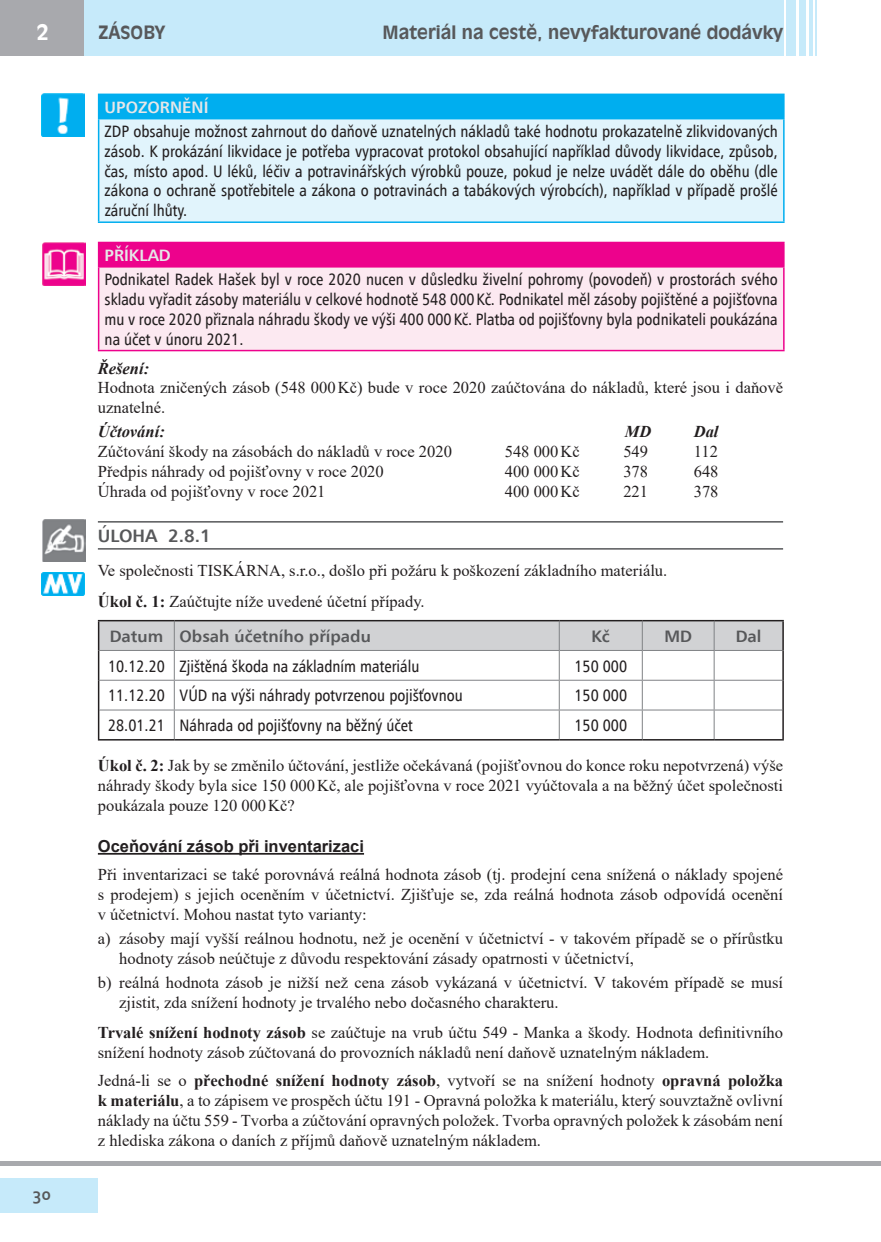
<style>
.page{position:relative;width:881px;height:1242px;background:#fff}
.page>*{position:absolute;margin:0;border:0;box-sizing:border-box;transform-origin:0 0}
.t1{font:700 21px "Incised 901 AT";color:#fff}
.t2{font:700 18px "Incised 901 AT";color:#57585a}
.t3{font:18px "Humanist 777 AT Bold B";color:#57585a}
.t4{font:700 18px "Corbel";color:#57585a}
.t5{font:16.5px/19.8px "Times New Roman";color:#231f20}
.t6{font:16.5px/19.8px "Humanist 777 AT Roman Condensed B";color:#231f20;text-align:justify}
.t7{font:16.5px "Humanist 777 AT Bold B";color:#57585a}
.t8{font:700 16.5px "Arial";color:#231f20}
.t9{font:italic 700 16.5px "Times New Roman";color:#231f20}
.t10{font:16.5px "Humanist 777 AT Bold B";color:#e6e7e9}
.s1{font-weight:700}
</style>
<div class="page">
<div style="left:0;top:1178px;width:98px;height:34px;background:#c6eafa"></div>
<div style="left:0;top:0;width:98px;height:55px;background:#a8a9ad"></div>
<div style="left:84px;top:0;width:698px;height:55px;background:#c6eafa"></div>
<hr style="left:0;top:1161px;width:880px;height:4px;background:#a8a9ad">
<div style="left:786px;top:0;width:9px;height:55px;background:#c6eafa"></div>
<div style="left:798px;top:0;width:7px;height:55px;background:#c6eafa"></div>
<hr style="left:808px;top:0;width:3px;height:55px;background:#c6eafa">
<hr style="left:814px;top:0;width:2px;height:55px;background:#c6eafa">
<hr style="left:98px;top:521px;width:684px;height:1px;background:#57585a">
<hr style="left:98px;top:548px;width:684px;height:1px;background:#57585a">
<hr style="left:98px;top:853px;width:266px;height:1px;background:#231f20">
<div style="left:99px;top:94px;width:684px;height:25px;background:#00aeef"></div>
<div style="left:99px;top:119px;width:684px;height:103px;background:#e1f4fc"></div>
<hr style="left:98px;top:94px;width:686px;height:1px;background:#00aeef">
<svg style="left:98px;top:95px;width:1px;height:23px"></svg>
<hr style="left:782px;top:95px;width:2px;height:23px;background:#00aeef">
<hr style="left:98px;top:118px;width:686px;height:1px;background:#00aeef">
<hr style="left:98px;top:119px;width:1px;height:102px;background:#00aeef">
<hr style="left:782px;top:119px;width:2px;height:102px;background:#00aeef">
<hr style="left:98px;top:221px;width:686px;height:2px;background:#00aeef">
<div style="left:99px;top:242px;width:684px;height:25px;background:#ed028c"></div>
<div style="left:99px;top:267px;width:684px;height:83px;background:#fce9f1"></div>
<hr style="left:98px;top:242px;width:686px;height:1px;background:#ed028c">
<svg style="left:98px;top:243px;width:1px;height:23px"></svg>
<hr style="left:782px;top:243px;width:2px;height:23px;background:#ed028c">
<hr style="left:98px;top:266px;width:686px;height:1px;background:#ed028c">
<hr style="left:98px;top:267px;width:1px;height:83px;background:#ed028c">
<hr style="left:782px;top:267px;width:2px;height:83px;background:#ed028c">
<hr style="left:98px;top:350px;width:686px;height:1px;background:#ed028c">
<hr style="left:98px;top:739px;width:76px;height:1px;background:#231f20">
<hr style="left:174px;top:739px;width:385px;height:1px;background:#231f20">
<hr style="left:559px;top:739px;width:83px;height:1px;background:#231f20">
<hr style="left:642px;top:739px;width:71px;height:1px;background:#231f20">
<svg style="left:98px;top:620px;width:685px;height:119px"></svg>
<hr style="left:713px;top:739px;width:70px;height:1px;background:#231f20">
<img style="left:41px;top:94px;width:43px;height:42px">
<img style="left:43px;top:243px;width:42px;height:42px">
<img style="left:43px;top:519px;width:42px;height:43px">
<img style="left:41px;top:572px;width:43px;height:24px">
<p class="t1" style="left:36px;top:19px;width:14px">2</p>
<p class="t2" style="left:98px;top:21px;width:68px">ZÁSOBY</p>
<p class="t2" style="left:382px;top:21px;width:402px">Materiál na cestě, nevyfakturované dodávky</p>
<p class="t4" style="left:33px;top:1183px;width:20px">30</p>
<p class="t10" style="left:105px;top:96px;width:105px">UPOZORNĚNÍ</p>
<p class="t6" style="left:105px;top:121px;width:674px">ZDP obsahuje možnost zahrnout do daňově uznatelných nákladů také hodnotu prokazatelně zlikvidovaných zásob. K prokázání likvidace je potřeba vypracovat protokol obsahující například důvody likvidace, způsob, čas, místo apod. U léků, léčiv a potravinářských výrobků pouze, pokud je nelze uvádět dále do oběhu (dle zákona o ochraně spotřebitele a zákona o potravinách a tabákových výrobcích), například v případě prošlé záruční lhůty.</p>
<p class="t10" style="left:105px;top:245px;width:68px">PŘÍKLAD</p>
<p class="t6" style="left:105px;top:269px;width:674px">Podnikatel Radek Hašek byl v roce 2020 nucen v důsledku živelní pohromy (povodeň) v prostorách svého skladu vyřadit zásoby materiálu v celkové hodnotě 548 000 Kč. Podnikatel měl zásoby pojištěné a pojišťovna mu v roce 2020 přiznala náhradu škody ve výši 400 000 Kč. Platba od pojišťovny byla podnikateli poukázána na účet v únoru 2021.</p>
<p class="t9" style="left:98px;top:356px;width:53px">Řešení:</p>
<p class="t5" style="left:98px;top:377px;width:686px">Hodnota zničených zásob (548 000Kč) bude v roce 2020 zaúčtována do nákladů, které jsou i daňově uznatelné.</p>
<p class="t9" style="left:98px;top:420px;width:68px">Účtování:</p>
<p class="t9" style="left:624px;top:420px;width:28px">MD</p>
<p class="t9" style="left:693px;top:420px;width:26px">Dal</p>
<p class="t5" style="left:98px;top:441px;width:355px">Zúčtování škody na zásobách do nákladů v roce 2020</p>
<p class="t5" style="left:504px;top:441px;width:76px">548 000Kč</p>
<p class="t5" style="left:623px;top:441px;width:26px">549</p>
<p class="t5" style="left:693px;top:441px;width:26px">112</p>
<p class="t5" style="left:98px;top:461px;width:287px">Předpis náhrady od pojišťovny v roce 2020</p>
<p class="t5" style="left:504px;top:461px;width:76px">400 000Kč</p>
<p class="t5" style="left:623px;top:461px;width:26px">378</p>
<p class="t5" style="left:693px;top:461px;width:26px">648</p>
<p class="t5" style="left:98px;top:481px;width:229px">Úhrada od pojišťovny v roce 2021</p>
<p class="t5" style="left:504px;top:481px;width:76px">400 000Kč</p>
<p class="t5" style="left:623px;top:481px;width:26px">221</p>
<p class="t5" style="left:693px;top:481px;width:26px">378</p>
<p class="t3" style="left:98px;top:524px;width:114px">ÚLOHA 2.8.1</p>
<p class="t5" style="left:98px;top:555px;width:570px;line-height:30.6px">Ve společnosti TISKÁRNA, s.r.o., došlo při požáru k poškození základního materiálu.<br><span class="s1">Úkol č. 1:</span> Zaúčtujte níže uvedené účetní případy.</p>
<p class="t7" style="left:110px;top:626px;width:263px">Datum Obsah účetního případu</p>
<p class="t7" style="left:591px;top:626px;width:20px">Kč</p>
<p class="t7" style="left:664px;top:626px;width:29px">MD</p>
<p class="t7" style="left:735px;top:626px;width:27px">Dal</p>
<p class="t6" style="left:108px;top:655px;width:313px">10.12.20 Zjištěná škoda na základním materiálu</p>
<p class="t6" style="left:574px;top:655px;width:54px">150 000</p>
<p class="t6" style="left:108px;top:685px;width:356px">11.12.20 VÚD na výši náhrady potvrzenou pojišťovnou</p>
<p class="t6" style="left:574px;top:685px;width:54px">150 000</p>
<p class="t6" style="left:108px;top:715px;width:306px">28.01.21 Náhrada od pojišťovny na běžný účet</p>
<p class="t6" style="left:574px;top:715px;width:54px">150 000</p>
<p class="t5" style="left:98px;top:755px;width:686px;text-align:justify"><span class="s1">Úkol č. 2:</span> Jak by se změnilo účtování, jestliže očekávaná (pojišťovnou do konce roku nepotvrzená) výše náhrady škody byla sice 150 000Kč, ale pojišťovna v roce 2021 vyúčtovala a na běžný účet společnosti poukázala pouze 120 000Kč?</p>
<p class="t8" style="left:98px;top:834px;width:267px">Oceňování zásob při inventarizaci</p>
<p class="t5" style="left:98px;top:864px;width:686px;text-align:justify">Při inventarizaci se také porovnává reálná hodnota zásob (tj. prodejní cena snížená o náklady spojené s prodejem) s jejich oceněním v účetnictví. Zjišťuje se, zda reálná hodnota zásob odpovídá ocenění v účetnictví. Mohou nastat tyto varianty:</p>
<p class="t5" style="left:119px;top:928px;width:665px;text-indent:-21px">a) zásoby mají vyšší reálnou hodnotu, než je ocenění v účetnictví - v takovém případě se o přírůstku hodnoty zásob neúčtuje z důvodu respektování zásady opatrnosti v účetnictví,</p>
<p class="t5" style="left:119px;top:972px;width:665px;text-indent:-21px">b) reálná hodnota zásob je nižší než cena zásob vykázaná v účetnictví. V takovém případě se musí zjistit, zda snížení hodnoty je trvalého nebo dočasného charakteru.</p>
<p class="t5" style="left:98px;top:1022px;width:686px"><span class="s1">Trvalé snížení hodnoty zásob</span> se zaúčtuje na vrub účtu 549 - Manka a škody. Hodnota definitivního snížení hodnoty zásob zúčtovaná do provozních nákladů není daňově uznatelným nákladem.</p>
<p class="t5" style="left:98px;top:1070px;width:686px;text-align:justify">Jedná-li se o <span class="s1">přechodné snížení hodnoty zásob</span>, vytvoří se na snížení hodnoty <span class="s1">opravná položka k materiálu</span>, a to zápisem ve prospěch účtu 191 - Opravná položka k materiálu, který souvztažně ovlivní náklady na účtu 559 - Tvorba a zúčtování opravných položek. Tvorba opravných položek k zásobám není z hlediska zákona o daních z příjmů daňově uznatelným nákladem.</p>
</div>
